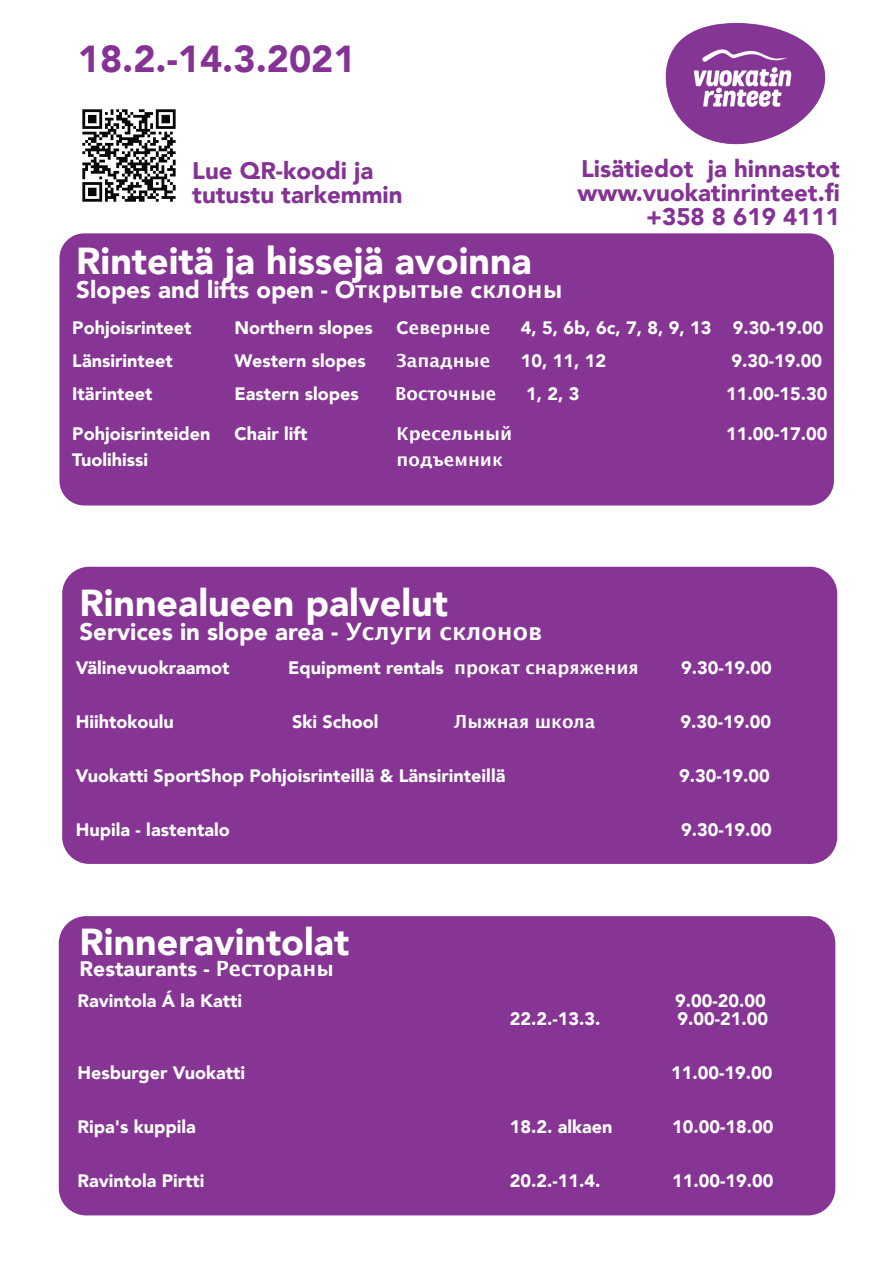
<style>
.page{position:relative;width:894px;height:1263px;background:#fff}
.page>*{position:absolute;margin:0;border:0;box-sizing:border-box;transform-origin:0 0}
.t1{font:900 37.5px "Avenir";color:#fff}
.t2{font:900 37.5px "Avenir";color:#843394}
.t3{font:900 24px/24px "Avenir";color:#843394;text-align:right}
.t4{font:900 24px "Avenir";color:#fff}
.t5{font:900 21px "Avenir";color:#fff}
.t6{font:900 18px "Avenir";color:#fff}
.t7{font:700 18px "Lucida Grande";color:#fff}
.s1{font-family:"Lucida Grande";font-weight:700}
.s2{font-family:"Avenir";font-weight:900}
</style>
<div class="page">
<img style="left:665px;top:23px;width:161px;height:122px">
<div style="left:59px;top:233px;width:774px;height:272px;background:#863594;border-radius:25px"></div>
<div style="left:62px;top:567px;width:774px;height:297px;background:#863594;border-radius:27px"></div>
<div style="left:59px;top:916px;width:776px;height:299px;background:#863594;border-radius:27px"></div>
<img style="left:82px;top:109px;width:94px;height:93px">
<h1 class="t2" style="left:78px;top:35px;width:279px">18.2.-14.3.2021</h1>
<h2 class="t3" style="left:192px;top:159px;width:212px;text-align:left">Lue QR-koodi ja tutustu tarkemmin</h2>
<h2 class="t3" style="left:577px;top:157px;width:264px">Lisätiedot ja hinnastot www.vuokatinrinteet.fi +358 8 619 4111</h2>
<h1 class="t1" style="left:76px;top:237px;width:456px">Rinteitä ja hissejä avoinna</h1>
<h2 class="t4" style="left:76px;top:274px;width:488px">Slopes and lifts open - O<span class="s1">ткрыты</span>e c<span class="s1">клоны</span></h2>
<p class="t6" style="left:72px;top:316px;width:121px">Pohjoisrinteet</p>
<p class="t6" style="left:234px;top:316px;width:140px">Northern slopes</p>
<p class="t7" style="left:396px;top:320px;width:95px"><span class="s2">C</span>еверные</p>
<p class="t6" style="left:520px;top:316px;width:304px">4, 5, 6b, 6c, 7, 8, 9, 13 9.30-19.00</p>
<p class="t6" style="left:72px;top:349px;width:102px">Länsirinteet</p>
<p class="t6" style="left:234px;top:349px;width:133px">Western slopes</p>
<p class="t7" style="left:396px;top:353px;width:95px">Западные</p>
<p class="t6" style="left:520px;top:349px;width:87px">10, 11, 12</p>
<p class="t6" style="left:731px;top:349px;width:92px">9.30-19.00</p>
<p class="t6" style="left:72px;top:382px;width:81px">Itärinteet</p>
<p class="t6" style="left:234px;top:382px;width:126px">Eastern slopes</p>
<p class="t7" style="left:395px;top:386px;width:102px">Восточные</p>
<p class="t6" style="left:526px;top:382px;width:55px">1, 2, 3</p>
<p class="t6" style="left:726px;top:382px;width:103px">11.00-15.30</p>
<p class="t6" style="left:72px;top:422px;width:140px">Pohjoisrinteiden</p>
<p class="t6" style="left:234px;top:422px;width:75px">Chair lift</p>
<p class="t7" style="left:396px;top:426px;width:117px">Кресельный</p>
<p class="t6" style="left:726px;top:422px;width:103px">11.00-17.00</p>
<p class="t6" style="left:72px;top:448px;width:77px">Tuolihissi</p>
<p class="t7" style="left:396px;top:452px;width:108px">подъемник</p>
<h1 class="t1" style="left:79px;top:579px;width:370px">Rinnealueen palvelut</h1>
<h2 class="t4" style="left:79px;top:616px;width:464px">Services in slope area - <span class="s1">Услуги склонов</span></h2>
<p class="t6" style="left:76px;top:656px;width:155px">Välinevuokraamot</p>
<p class="t6" style="left:288px;top:656px;width:352px">Equipment rentals <span class="s1">прокат снаряжения</span></p>
<p class="t6" style="left:680px;top:656px;width:92px">9.30-19.00</p>
<p class="t6" style="left:76px;top:710px;width:100px">Hiihtokoulu</p>
<p class="t6" style="left:292px;top:710px;width:88px">Ski School</p>
<p class="t7" style="left:454px;top:714px;width:143px">Лыжная школа</p>
<p class="t6" style="left:680px;top:710px;width:92px">9.30-19.00</p>
<p class="t6" style="left:76px;top:764px;width:431px">Vuokatti SportShop Pohjoisrinteillä &amp; Länsirinteillä</p>
<p class="t6" style="left:678px;top:764px;width:92px">9.30-19.00</p>
<p class="t6" style="left:76px;top:818px;width:155px">Hupila - lastentalo</p>
<p class="t6" style="left:681px;top:818px;width:92px">9.30-19.00</p>
<h1 class="t1" style="left:80px;top:917px;width:271px">Rinneravintolat</h1>
<p class="t5" style="left:80px;top:955px;width:256px">Restaurants - <span class="s1">Рестораны</span></p>
<p class="t6" style="left:77px;top:989px;width:166px">Ravintola Á la Katti</p>
<p class="t6" style="left:675px;top:989px;width:92px">9.00-20.00</p>
<p class="t6" style="left:509px;top:1007px;width:92px">22.2.-13.3.</p>
<p class="t6" style="left:677px;top:1007px;width:92px">9.00-21.00</p>
<p class="t6" style="left:77px;top:1061px;width:169px">Hesburger Vuokatti</p>
<p class="t6" style="left:671px;top:1061px;width:103px">11.00-19.00</p>
<p class="t6" style="left:77px;top:1115px;width:120px">Ripa's kuppila</p>
<p class="t6" style="left:509px;top:1115px;width:104px">18.2. alkaen</p>
<p class="t6" style="left:671px;top:1115px;width:103px">10.00-18.00</p>
<p class="t6" style="left:77px;top:1169px;width:129px">Ravintola Pirtti</p>
<p class="t6" style="left:509px;top:1169px;width:92px">20.2.-11.4.</p>
<p class="t6" style="left:671px;top:1169px;width:103px">11.00-19.00</p>
</div>
